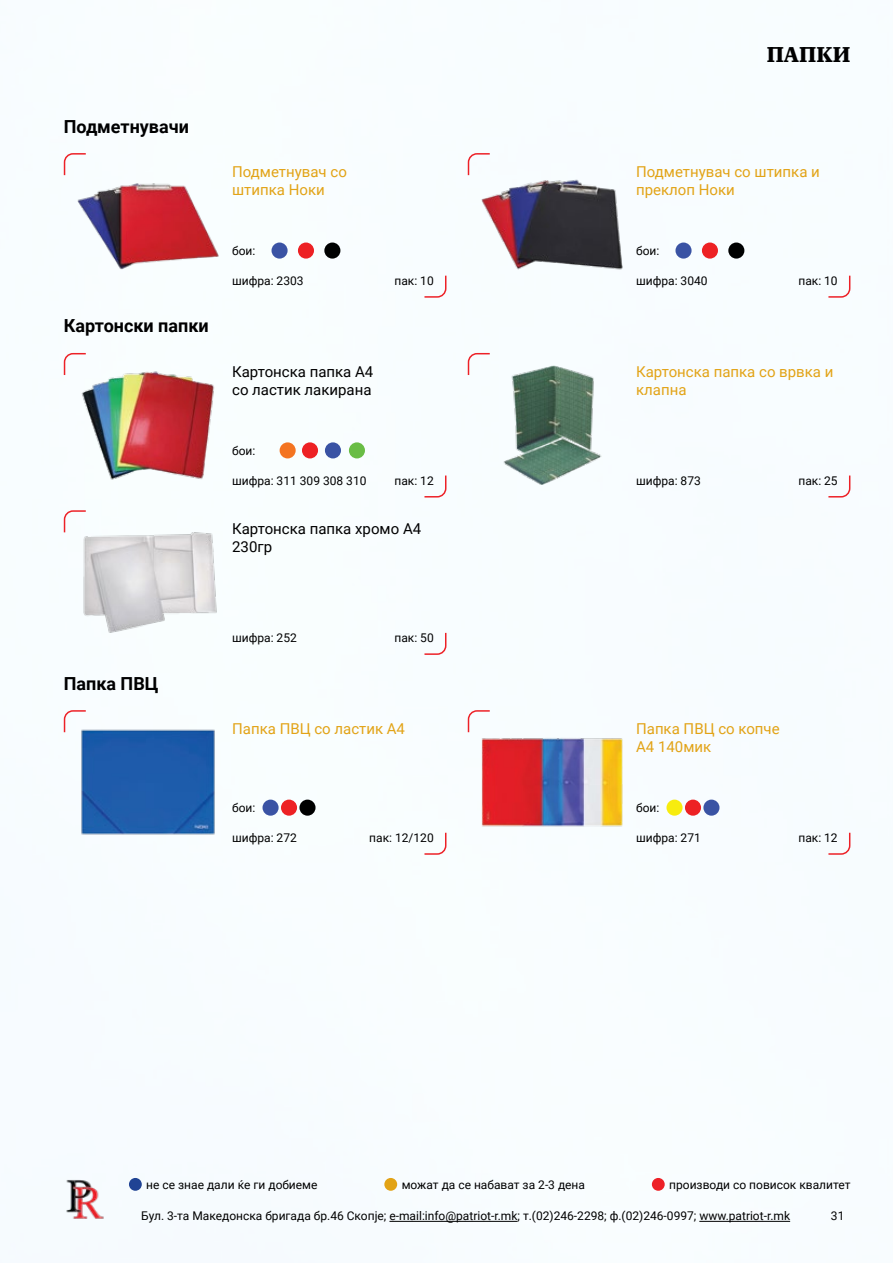
<style>
.page{position:relative;width:893px;height:1263px;background:#f8fdff}
.page>*{position:absolute;margin:0;border:0;box-sizing:border-box;transform-origin:0 0}
.t1{font:21px "Roboto Serif 20 pt";color:#000}
.t2{font:700 18px "Roboto";color:#000}
.t3{font:15px/18px "Roboto";color:#e2a316}
.t4{font:15px/18px "Roboto";color:#000}
.t5{font:12px "Roboto";color:#000}
</style>
<div class="page">
<svg style="left:63px;top:153px;width:23px;height:23px"></svg>
<svg style="left:424px;top:275px;width:23px;height:23px"></svg>
<svg style="left:63px;top:352px;width:23px;height:23px"></svg>
<svg style="left:424px;top:475px;width:23px;height:23px"></svg>
<svg style="left:63px;top:710px;width:23px;height:23px"></svg>
<svg style="left:424px;top:832px;width:23px;height:23px"></svg>
<svg style="left:467px;top:710px;width:23px;height:23px"></svg>
<svg style="left:828px;top:832px;width:23px;height:23px"></svg>
<svg style="left:63px;top:510px;width:23px;height:23px"></svg>
<svg style="left:424px;top:632px;width:23px;height:23px"></svg>
<svg style="left:467px;top:153px;width:23px;height:23px"></svg>
<svg style="left:828px;top:275px;width:23px;height:23px"></svg>
<svg style="left:467px;top:352px;width:23px;height:23px"></svg>
<svg style="left:828px;top:475px;width:23px;height:23px"></svg>
<img style="left:77px;top:183px;width:142px;height:87px">
<img style="left:77px;top:366px;width:138px;height:114px">
<img style="left:77px;top:723px;width:138px;height:112px">
<img style="left:481px;top:738px;width:142px;height:89px">
<img style="left:77px;top:529px;width:140px;height:104px">
<img style="left:481px;top:179px;width:142px;height:91px">
<img style="left:503px;top:366px;width:99px;height:119px">
<img style="left:66px;top:1180px;width:38px;height:39px">
<hr style="left:389px;top:1221px;width:129px;height:1px;background:#000">
<hr style="left:699px;top:1221px;width:91px;height:1px;background:#000">
<div style="left:384px;top:1178px;width:13px;height:13px;background:#e2a316;border-radius:50%"></div>
<div style="left:129px;top:1178px;width:13px;height:13px;background:#204394;border-radius:50%"></div>
<div style="left:652px;top:1178px;width:13px;height:13px;background:#ed2127;border-radius:50%"></div>
<div style="left:271px;top:242px;width:17px;height:17px;background:#3a53a4;border-radius:50%"></div>
<div style="left:280px;top:442px;width:16px;height:16px;background:#f47421;border-radius:50%"></div>
<div style="left:262px;top:800px;width:17px;height:16px;background:#3a53a4;border-radius:50%"></div>
<div style="left:666px;top:800px;width:17px;height:16px;background:#f7ec0f;border-radius:50%"></div>
<div style="left:675px;top:242px;width:17px;height:17px;background:#3a53a4;border-radius:50%"></div>
<div style="left:298px;top:242px;width:16px;height:17px;background:#ed2124;border-radius:50%"></div>
<div style="left:302px;top:442px;width:16px;height:16px;background:#ed2124;border-radius:50%"></div>
<div style="left:281px;top:800px;width:16px;height:16px;background:#ed2124;border-radius:50%"></div>
<div style="left:685px;top:800px;width:16px;height:16px;background:#ed2124;border-radius:50%"></div>
<div style="left:702px;top:242px;width:16px;height:17px;background:#ed2124;border-radius:50%"></div>
<div style="left:324px;top:242px;width:16px;height:17px;background:#000101;border-radius:50%"></div>
<div style="left:325px;top:442px;width:16px;height:16px;background:#3a53a4;border-radius:50%"></div>
<div style="left:299px;top:800px;width:17px;height:16px;background:#000;border-radius:50%"></div>
<div style="left:703px;top:800px;width:16px;height:16px;background:#3a53a4;border-radius:50%"></div>
<div style="left:349px;top:442px;width:16px;height:16px;background:#69bd45;border-radius:50%"></div>
<div style="left:728px;top:242px;width:16px;height:17px;background:#000101;border-radius:50%"></div>
<h2 class="t2" style="left:64px;top:114px;width:127px">Подметнувачи</h2>
<h2 class="t2" style="left:64px;top:313px;width:146px">Картонски папки</h2>
<p class="t3" style="left:232px;top:162px;width:116px">Подметнувач со штипка Ноки</p>
<p class="t5" style="left:232px;top:242px;width:25px">бои:</p>
<p class="t5" style="left:232px;top:272px;width:73px">шифра: 2303</p>
<p class="t5" style="left:394px;top:272px;width:41px">пак: 10</p>
<p class="t4" style="left:232px;top:362px;width:143px">Картонска папка А4 со ластик лакирана</p>
<p class="t5" style="left:232px;top:442px;width:25px">бои:</p>
<p class="t5" style="left:232px;top:472px;width:136px">шифра: 311 309 308 310</p>
<p class="t5" style="left:394px;top:472px;width:41px">пак: 12</p>
<p class="t4" style="left:232px;top:519px;width:191px">Картонска папка хромо А4<br>230гр</p>
<h1 class="t1" style="left:767px;top:38px;width:85px">ПАПКИ</h1>
<p class="t3" style="left:636px;top:162px;width:185px">Подметнувач со штипка и преклоп Ноки</p>
<p class="t5" style="left:636px;top:242px;width:25px">бои:</p>
<p class="t5" style="left:636px;top:272px;width:73px">шифра: 3040</p>
<p class="t5" style="left:798px;top:272px;width:41px">пак: 10</p>
<p class="t3" style="left:636px;top:362px;width:199px">Картонска папка со врвка и клапна</p>
<p class="t5" style="left:636px;top:472px;width:66px">шифра: 873</p>
<p class="t5" style="left:798px;top:472px;width:41px">пак: 25</p>
<h2 class="t2" style="left:64px;top:671px;width:96px">Папка ПВЦ</h2>
<p class="t5" style="left:232px;top:629px;width:66px">шифра: 252</p>
<p class="t5" style="left:394px;top:629px;width:41px">пак: 50</p>
<p class="t3" style="left:232px;top:719px;width:174px">Папка ПВЦ со ластик А4</p>
<p class="t3" style="left:636px;top:719px;width:145px">Папка ПВЦ со копче<br>А4 140мик</p>
<p class="t5" style="left:232px;top:799px;width:25px">бои:</p>
<p class="t5" style="left:636px;top:799px;width:25px">бои:</p>
<p class="t5" style="left:232px;top:829px;width:66px">шифра: 272</p>
<p class="t5" style="left:636px;top:829px;width:66px">шифра: 271</p>
<p class="t5" style="left:369px;top:829px;width:66px">пак: 12/120</p>
<p class="t5" style="left:798px;top:829px;width:41px">пак: 12</p>
<p class="t5" style="left:146px;top:1176px;width:173px">не се знае дали ќе ги добиеме</p>
<p class="t5" style="left:402px;top:1176px;width:185px">можат да се набават за 2-3 дена</p>
<p class="t5" style="left:669px;top:1176px;width:183px">производи со повисок квалитет</p>
<p class="t5" style="left:141px;top:1208px;width:650px">Бул. 3-та Македонска бригада бр.46 Скопје; e-mail:info@patriot-r.mk; т.(02)246-2298; ф.(02)246-0997; www.patriot-r.mk</p>
<p class="t5" style="left:831px;top:1208px;width:15px">31</p>
</div>
